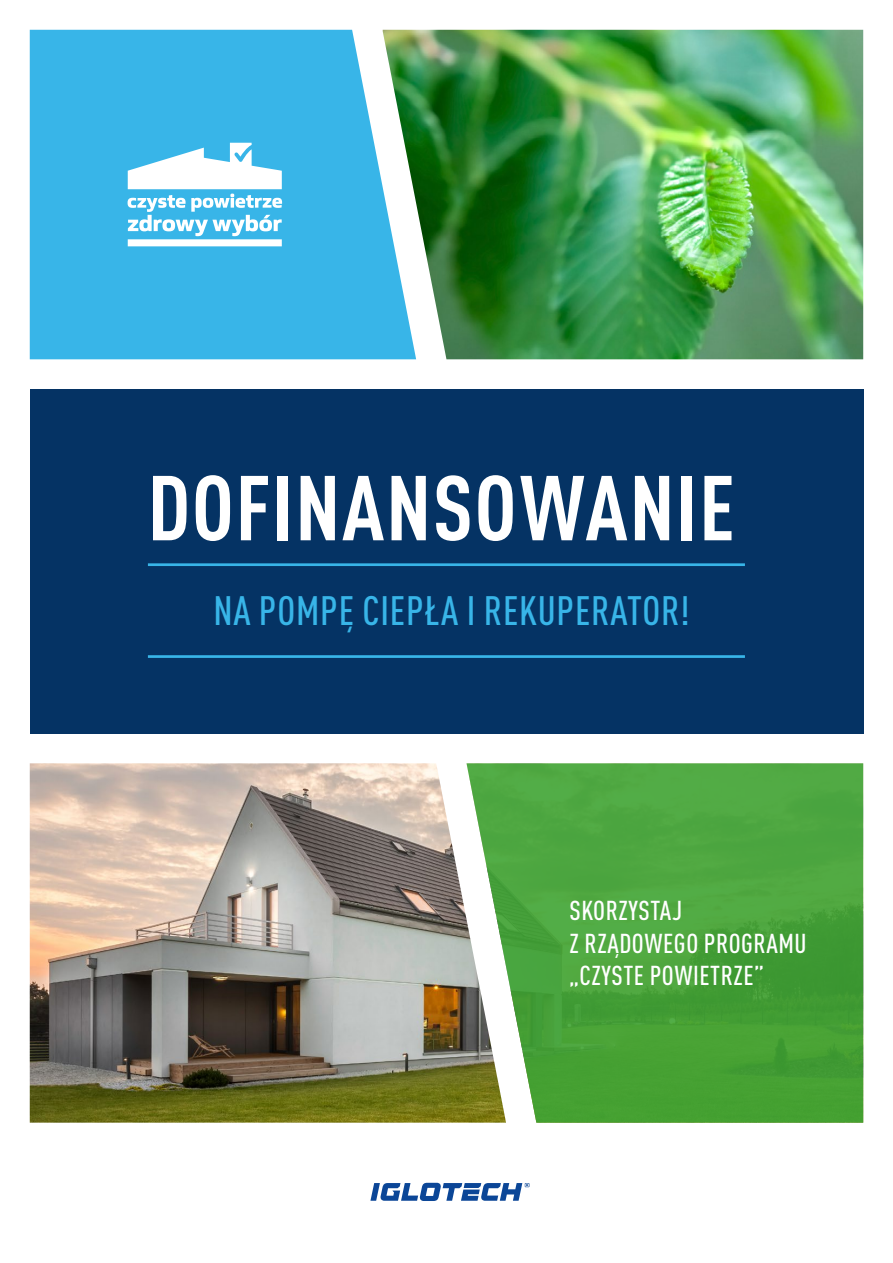
<style>
.page{position:relative;width:893px;height:1263px;background:#fff}
.page>*{position:absolute;margin:0;border:0;box-sizing:border-box;transform-origin:0 0}
.t1{font:700 condensed 90.45px "DIN Pro";letter-spacing:.02em;color:#fff}
.t2{font:500 condensed 40.5px "DIN Pro";letter-spacing:.02em;color:#38b5e8}
.t3{font:500 condensed 27px/32.4px "DIN Pro";letter-spacing:.02em;color:#fff}
</style>
<div class="page">
<img style="left:30px;top:763px;width:436px;height:360px">
<svg style="left:466px;top:763px;width:397px;height:360px;background:#56a847"></svg>
<div style="left:30px;top:389px;width:833px;height:344px;background:#053364"></div>
<img style="left:416px;top:30px;width:447px;height:329px">
<hr style="left:148px;top:563px;width:597px;height:3px;background:#38b5e8">
<hr style="left:148px;top:655px;width:597px;height:3px;background:#38b5e8">
<svg style="left:30px;top:30px;width:386px;height:329px;background:#46b9e5"></svg>
<svg style="left:128px;top:143px;width:154px;height:103px"></svg>
<svg style="left:370px;top:1183px;width:159px;height:18px"></svg>
<h1 class="t1" style="left:148px;top:440px;width:589px">DOFINANSOWANIE</h1>
<h2 class="t2" style="left:213px;top:581px;width:478px">NA POMPĘ CIEPŁA I REKUPERATOR!</h2>
<p class="t3" style="left:569px;top:892px;width:239px">SKORZYSTAJ<br>Z RZĄDOWEGO PROGRAMU „CZYSTE POWIETRZE”</p>
</div>
